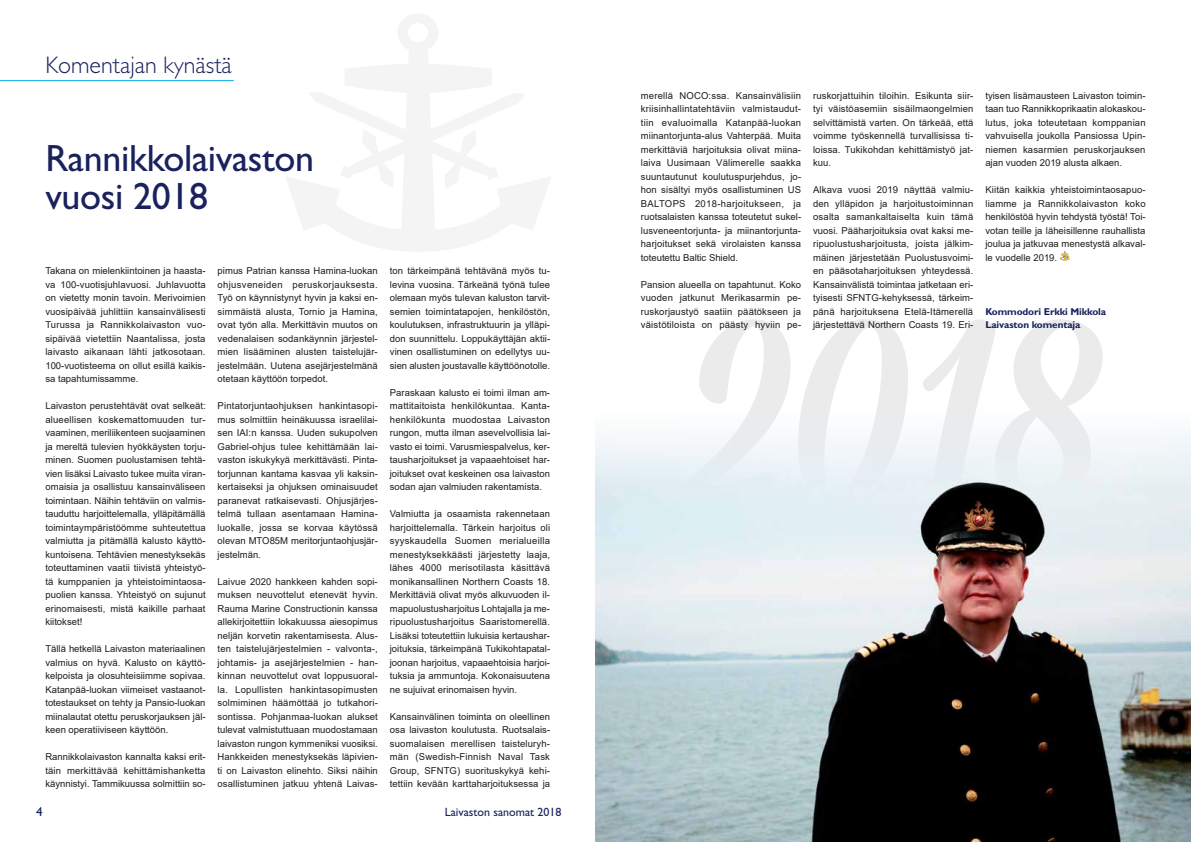
<style>
.page{position:relative;width:1191px;height:842px;background:#fff}
.page>*{position:absolute;margin:0;border:0;box-sizing:border-box;transform-origin:0 0}
.t1{font:38px/38px "Gill Sans Std";letter-spacing:-.01em;color:#19225d}
.t2{font:300 24px "Gill Sans Std";color:#19225d}
.t3{font:13px "Gill Sans Std";color:#19225d}
.t4{font:12px "Gill Sans Std";color:#19225d}
.t5{font:700 10px/13.5px "Gill Sans Std";letter-spacing:-.01em;color:#19225d}
.t6{font:9.5px/13.5px "Arial";color:#1d1d1b;text-align:justify}
</style>
<div class="page">
<svg style="left:286px;top:14px;width:265px;height:237px"></svg>
<img style="left:595px;top:434px;width:596px;height:408px">
<hr style="left:0;top:80px;width:234px;height:1px;background:#00a8e7">
<svg style="left:1060px;top:251px;width:9px;height:10px"></svg>
<h2 class="t2" style="left:45px;top:52px;width:188px">Komentajan kynästä</h2>
<h1 class="t1" style="left:45px;top:139px;width:270px">Rannikkolaivaston vuosi 2018</h1>
<p class="t6" style="left:45px;top:264px;width:162px">Takana on mielenkiintoinen ja haasta&shy;va 100-vuotisjuhlavuosi. Juhlavuotta on vietetty monin tavoin. Merivoimien vuosipäivää juhlittiin kansainvälisesti Turussa ja Rannikkolaivaston vuo&shy;sipäivää vietettiin Naantalissa, josta laivasto aikanaan lähti jatkosotaan.<br>100-vuotisteema on ollut esillä kaikis&shy;sa tapahtumissamme.</p>
<p class="t6" style="left:45px;top:399px;width:162px">Laivaston perustehtävät ovat selkeät: alueellisen koskemattomuuden tur&shy;vaaminen, meriliikenteen suojaaminen ja mereltä tulevien hyökkäysten torju&shy;minen. Suomen puolustamisen tehtä&shy;vien lisäksi Laivasto tukee muita viran&shy;omaisia ja osallistuu kansainväliseen toimintaan. Näihin tehtäviin on valmis&shy;tauduttu harjoittelemalla, ylläpitämällä toimintaympäristöömme suhteutettua valmiutta ja pitämällä kalusto käyttö&shy;kuntoisena. Tehtävien menestyksekäs toteuttaminen vaatii tiivistä yhteistyö&shy;tä kumppanien ja yhteistoimintaosa&shy;puolien kanssa. Yhteistyö on sujunut erinomaisesti, mistä kaikille parhaat kiitokset!</p>
<p class="t6" style="left:45px;top:642px;width:162px">Tällä hetkellä Laivaston materiaalinen valmius on hyvä. Kalusto on käyttö&shy;kelpoista ja olosuhteisiimme sopivaa.<br>Katanpää-luokan viimeiset vastaanot&shy;totestaukset on tehty ja Pansio-luokan miinalautat otettu peruskorjauksen jäl&shy;keen operatiiviseen käyttöön.</p>
<p class="t6" style="left:45px;top:750px;width:162px">Rannikkolaivaston kannalta kaksi erit&shy;täin merkittävää kehittämishanketta käynnistyi. Tammikuussa solmittiin so-</p>
<p class="t6" style="left:218px;top:264px;width:162px">pimus Patrian kanssa Hamina-luokan ohjusveneiden peruskorjauksesta.<br>Työ on käynnistynyt hyvin ja kaksi en&shy;simmäistä alusta, Tornio ja Hamina, ovat työn alla. Merkittävin muutos on vedenalaisen sodankäynnin järjestel&shy;mien lisääminen alusten taistelujär&shy;jestelmään. Uutena asejärjestelmänä otetaan käyttöön torpedot.</p>
<p class="t6" style="left:218px;top:399px;width:162px">Pintatorjuntaohjuksen hankintasopi&shy;mus solmittiin heinäkuussa israelilai&shy;sen IAI:n kanssa. Uuden sukupolven Gabriel-ohjus tulee kehittämään lai&shy;vaston iskukykyä merkittävästi. Pinta&shy;torjunnan kantama kasvaa yli kaksin&shy;kertaiseksi ja ohjuksen ominaisuudet paranevat ratkaisevasti. Ohjusjärjes&shy;telmä tullaan asentamaan Hamina&shy;luokalle, jossa se korvaa käytössä olevan MTO85M meritorjuntaohjusjär&shy;jestelmän.</p>
<p class="t6" style="left:218px;top:574px;width:162px">Laivue 2020 hankkeen kahden sopi&shy;muksen neuvottelut etenevät hyvin.<br>Rauma Marine Constructionin kanssa allekirjoitettiin lokakuussa aiesopimus neljän korvetin rakentamisesta. Alus&shy;ten taistelujärjestelmien - valvonta-, johtamis- ja asejärjestelmien - han&shy;kinnan neuvottelut ovat loppusuoral&shy;la. Lopullisten hankintasopimusten solmiminen häämöttää jo tutkahori&shy;sontissa. Pohjanmaa-luokan alukset tulevat valmistuttuaan muodostamaan laivaston rungon kymmeniksi vuosiksi.<br>Hankkeiden menestyksekäs läpivien&shy;ti on Laivaston elinehto. Siksi näihin osallistuminen jatkuu yhtenä Laivas-</p>
<p class="t6" style="left:390px;top:264px;width:162px">ton tärkeimpänä tehtävänä myös tu&shy;levina vuosina. Tärkeänä työnä tulee olemaan myös tulevan kaluston tarvit&shy;semien toimintatapojen, henkilöstön, koulutuksen, infrastruktuurin ja ylläpi&shy;don suunnittelu. Loppukäyttäjän aktii&shy;vinen osallistuminen on edellytys uu&shy;sien alusten joustavalle käyttöönotolle.</p>
<p class="t6" style="left:390px;top:385px;width:162px">Paraskaan kalusto ei toimi ilman am&shy;mattitaitoista henkilökuntaa. Kanta&shy;henkilökunta muodostaa Laivaston rungon, mutta ilman asevelvollisia lai&shy;vasto ei toimi. Varusmiespalvelus, ker&shy;tausharjoitukset ja vapaaehtoiset har&shy;joitukset ovat keskeinen osa laivaston sodan ajan valmiuden rakentamista.</p>
<p class="t6" style="left:390px;top:507px;width:162px">Valmiutta ja osaamista rakennetaan harjoittelemalla. Tärkein harjoitus oli syyskaudella Suomen merialueilla menestyksekkäästi järjestetty laaja, lähes 4000 merisotilasta käsittävä monikansallinen Northern Coasts 18.<br>Merkittäviä olivat myös alkuvuoden il&shy;mapuolustusharjoitus Lohtajalla ja me&shy;ripuolustusharjoitus Saaristomerellä.<br>Lisäksi toteutettiin lukuisia kertaushar&shy;joituksia, tärkeimpänä Tukikohtapatal&shy;joonan harjoitus, vapaaehtoisia harjoi&shy;tuksia ja ammuntoja. Kokonaisuutena ne sujuivat erinomaisen hyvin.</p>
<p class="t6" style="left:390px;top:709px;width:162px">Kansainvälinen toiminta on oleellinen osa laivaston koulutusta. Ruotsalais&shy;suomalaisen merellisen taisteluryh&shy;män (Swedish-Finnish Naval Task Group, SFNTG) suorituskykyä kehi&shy;tettiin kevään karttaharjoituksessa ja</p>
<h3 class="t3" style="left:36px;top:804px;width:8px">4</h3>
<p class="t4" style="left:445px;top:805px;width:118px">Laivaston sanomat 2018</p>
<p class="t6" style="left:641px;top:88px;width:162px">merellä NOCO:ssa. Kansainvälisiin kriisinhallintatehtäviin valmistaudut&shy;tiin evaluoimalla Katanpää-luokan miinantorjunta-alus Vahterpää. Muita merkittäviä harjoituksia olivat miina&shy;laiva Uusimaan Välimerelle saakka suuntautunut koulutuspurjehdus, jo&shy;hon sisältyi myös osallistuminen US BALTOPS 2018-harjoitukseen, ja ruotsalaisten kanssa toteutetut sukel&shy;lusveneentorjunta- ja miinantorjunta&shy;harjoitukset sekä virolaisten kanssa toteutettu Baltic Shield.</p>
<p class="t6" style="left:641px;top:277px;width:162px">Pansion alueella on tapahtunut. Koko vuoden jatkunut Merikasarmin pe&shy;ruskorjaustyö saatiin päätökseen ja väistötiloista on päästy hyviin pe-</p>
<p class="t6" style="left:813px;top:88px;width:162px">ruskorjattuihin tiloihin. Esikunta siir&shy;tyi väistöasemiin sisäilmaongelmien selvittämistä varten. On tärkeää, että voimme työskennellä turvallisissa ti&shy;loissa. Tukikohdan kehittämistyö jat&shy;kuu.</p>
<p class="t6" style="left:813px;top:183px;width:162px">Alkava vuosi 2019 näyttää valmiu&shy;den ylläpidon ja harjoitustoiminnan osalta samankaltaiselta kuin tämä vuosi. Pääharjoituksia ovat kaksi me&shy;ripuolustusharjoitusta, joista jälkim&shy;mäinen järjestetään Puolustusvoimi&shy;en pääsotaharjoituksen yhteydessä.<br>Kansainvälistä toimintaa jatketaan eri&shy;tyisesti SFNTG-kehyksessä, tärkeim&shy;pänä harjoituksena Etelä-Itämerellä järjestettävä Northern Coasts 19. Eri-</p>
<p class="t6" style="left:985px;top:88px;width:162px">tyisen lisämausteen Laivaston toimin&shy;taan tuo Rannikkoprikaatin alokaskou&shy;lutus, joka toteutetaan komppanian vahvuisella joukolla Pansiossa Upin&shy;niemen kasarmien peruskorjauksen ajan vuoden 2019 alusta alkaen.</p>
<p class="t6" style="left:985px;top:183px;width:162px">Kiitän kaikkia yhteistoimintaosapuo&shy;liamme ja Rannikkolaivaston koko henkilöstöä hyvin tehdystä työstä! Toi&shy;votan teille ja läheisillenne rauhallista joulua ja jatkuvaa menestystä alkaval&shy;le vuodelle 2019.</p>
<p class="t5" style="left:985px;top:304px;width:122px">Kommodori Erkki Mikkola<br>Laivaston komentaja</p>
</div>
